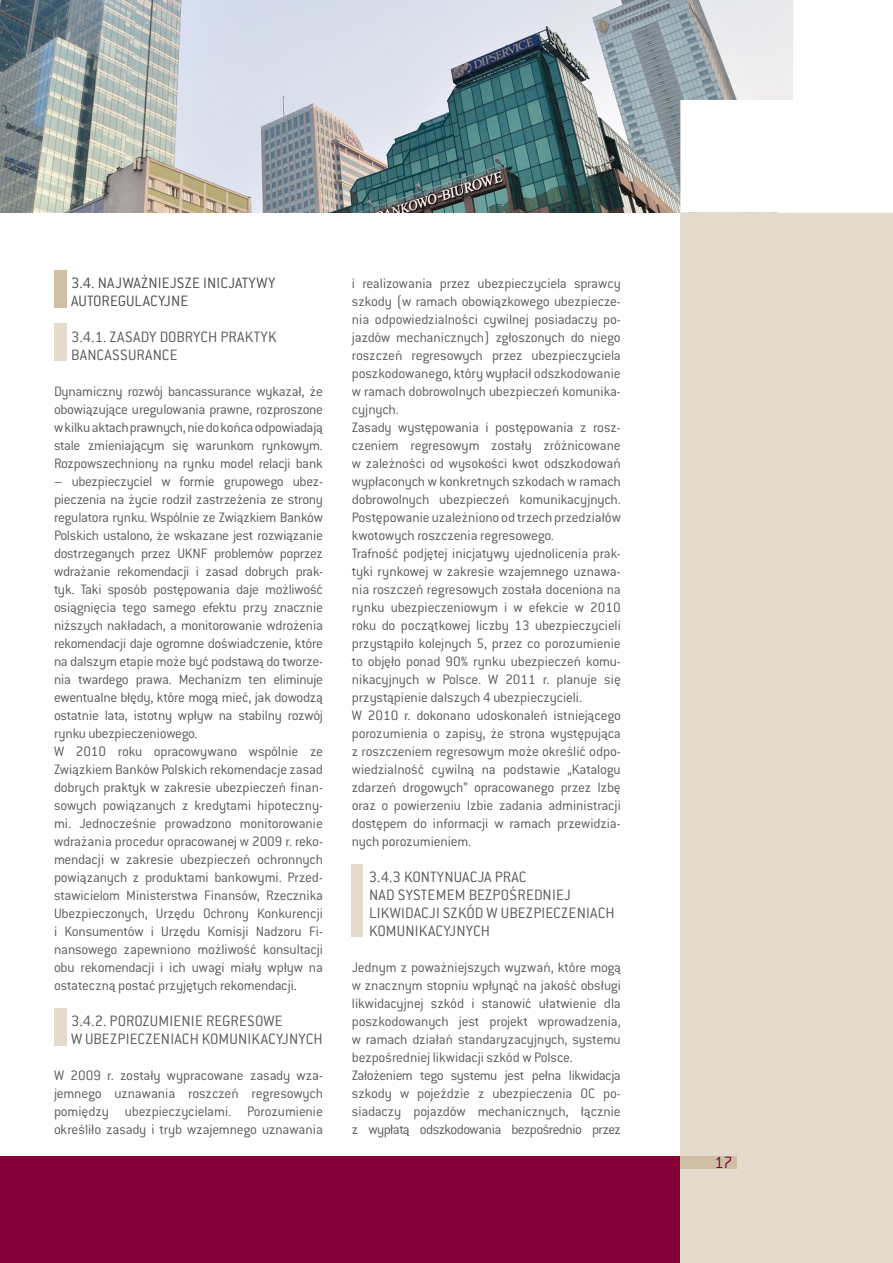
<style>
.page{position:relative;width:893px;height:1263px;background:#fff}
.page>*{position:absolute;margin:0;border:0;box-sizing:border-box;transform-origin:0 0}
.t1{font:300 18px "Conduit Pl";color:#860038}
.t2{font:300 16.5px "Conduit Pl";letter-spacing:.01em;color:#58595b}
.t3{font:300 16.5px "Conduit Pl";color:#4d4d4f}
.t4{font:300 15px/18px "Conduit Pl";letter-spacing:-.01em;color:#58595b}
</style>
<div class="page">
<div style="left:0;top:1157px;width:893px;height:106px;background:#860038"></div>
<div style="left:680px;top:0;width:213px;height:1263px;background:#e3dbcc"></div>
<div style="left:680px;top:1157px;width:57px;height:12px;background:#cfc0a5"></div>
<img style="left:0;top:0;width:680px;height:213px">
<svg style="left:680px;top:0;width:213px;height:213px;background:#f2f3f4"></svg>
<div style="left:54px;top:323px;width:12px;height:37px;background:#e3dbcc"></div>
<div style="left:54px;top:270px;width:12px;height:37px;background:#cfc0a5"></div>
<div style="left:54px;top:1008px;width:12px;height:37px;background:#e3dbcc"></div>
<div style="left:351px;top:864px;width:12px;height:72px;background:#e3dbcc"></div>
<p class="t3" style="left:71px;top:273px;width:45px">3.4. Najważniejsze</p>
<p class="t3" style="left:203px;top:273px;width:9px">inicjatywy</p>
<p class="t3" style="left:71px;top:291px;width:9px">autoregulacyjne</p>
<p class="t2" style="left:71px;top:327px;width:56px">3.4.1. Zasady</p>
<p class="t2" style="left:160px;top:327px;width:18px">Dobryc</p>
<p class="t2" style="left:208px;top:327px;width:30px">h Praktyk</p>
<p class="t2" style="left:71px;top:345px;width:18px">Bancassurance</p>
<p class="t4" style="left:54px;top:382px;width:270px;text-align:justify">Dynamiczny rozwój bancassurance wykazał, że obowiązujące uregulowania prawne, rozproszone w kilku aktach prawnych, nie do końca odpowiadają stale zmieniającym się warunkom rynkowym.<br>Rozpowszechniony na rynku model relacji bank</p>
<p class="t4" style="left:54px;top:472px;width:270px">– ubezpieczyciel w formie grupowego ubez&shy;pieczenia na życie rodził zastrzeżenia ze strony regulatora rynku. Wspólnie ze Związkiem Banków Polskich ustalono, że wskazane jest rozwiązanie dostrzeganych przez UKNF problemów poprzez wdrażanie rekomendacji i zasad dobrych prak&shy;tyk. Taki sposób postępowania daje możliwość osiągnięcia tego samego efektu przy znacznie niższych nakładach, a monitorowanie wdrożenia rekomendacji daje ogromne doświadczenie, które na dalszym etapie może być podstawą do tworze&shy;nia twardego prawa. Mechanizm ten eliminuje ewentualne błędy, które mogą mieć, jak dowodzą ostatnie lata, istotny wpływ na stabilny rozwój rynku ubezpieczeniowego.<br>W 2010 roku opracowywano wspólnie ze Związkiem Banków Polskich rekomendacje zasad dobrych praktyk w zakresie ubezpieczeń finan&shy;sowych powiązanych z kredytami hipoteczny&shy;mi. Jednocześnie prowadzono monitorowanie wdrażania procedur opracowanej w 2009 r. reko&shy;mendacji w zakresie ubezpieczeń ochronnych powiązanych z produktami bankowymi. Przed&shy;stawicielom Ministerstwa Finansów, Rzecznika Ubezpieczonych, Urzędu Ochrony Konkurencji i Konsumentów i Urzędu Komisji Nadzoru Fi&shy;nansowego zapewniono możliwość konsultacji obu rekomendacji i ich uwagi miały wpływ na ostateczną postać przyjętych rekomendacji.</p>
<p class="t2" style="left:71px;top:1011px;width:56px">3.4.2. Porozumienie</p>
<p class="t2" style="left:206px;top:1011px;width:10px">regresowe</p>
<p class="t2" style="left:71px;top:1029px;width:23px">wubezpieczeniac</p>
<p class="t2" style="left:190px;top:1029px;width:21px">h komunikacyjnyc</p>
<p class="t2" style="left:314px;top:1029px;width:11px">h</p>
<p class="t4" style="left:54px;top:1066px;width:270px;text-align:justify">W 2009 r. zostały wypracowane zasady wza&shy;jemnego uznawania roszczeń regresowych pomiędzy ubezpieczycielami. Porozumienie określiło zasady i tryb wzajemnego uznawania</p>
<p class="t4" style="left:352px;top:274px;width:270px">i realizowania przez ubezpieczyciela sprawcy szkody (w ramach obowiązkowego ubezpiecze&shy;nia odpowiedzialności cywilnej posiadaczy po&shy;jazdów mechanicznych) zgłoszonych do niego roszczeń regresowych przez ubezpieczyciela poszkodowanego, który wypłacił odszkodowanie w ramach dobrowolnych ubezpieczeń komunika&shy;cyjnych.<br>Zasady występowania i postępowania z rosz&shy;czeniem regresowym zostały zróżnicowane w zależności od wysokości kwot odszkodowań wypłaconych w konkretnych szkodach w ramach dobrowolnych ubezpieczeń komunikacyjnych.<br>Postępowanie uzależniono od trzech przedziałów kwotowych roszczenia regresowego.<br>Trafność podjętej inicjatywy ujednolicenia prak&shy;tyki rynkowej w zakresie wzajemnego uznawa&shy;nia roszczeń regresowych została doceniona na rynku ubezpieczeniowym i w efekcie w 2010 roku do początkowej liczby 13 ubezpieczycieli przystąpiło kolejnych 5, przez co porozumienie to objęło ponad 90% rynku ubezpieczeń komu&shy;nikacyjnych w Polsce. W 2011 r. planuje się przystąpienie dalszych 4 ubezpieczycieli.<br>W 2010 r. dokonano udoskonaleń istniejącego porozumienia o zapisy, że strona występująca z roszczeniem regresowym może określić odpo&shy;wiedzialność cywilną na podstawie „Katalogu zdarzeń drogowych” opracowanego przez Izbę oraz o powierzeniu Izbie zadania administracji dostępem do informacji w ramach przewidzia&shy;nych porozumieniem.</p>
<p class="t2" style="left:369px;top:867px;width:53px">3.4.3 Kontynuacja</p>
<p class="t2" style="left:495px;top:867px;width:9px">prac</p>
<p class="t2" style="left:369px;top:885px;width:9px">nad</p>
<p class="t2" style="left:398px;top:885px;width:10px">systemem</p>
<p class="t2" style="left:469px;top:885px;width:9px">bezpo</p>
<p class="t2" style="left:509px;top:885px;width:17px">średniej</p>
<p class="t2" style="left:369px;top:903px;width:8px">likwidacji</p>
<p class="t2" style="left:443px;top:903px;width:67px">szkódwubezpieczeniac</p>
<p class="t2" style="left:606px;top:903px;width:11px">h</p>
<p class="t2" style="left:369px;top:921px;width:9px">komunikacyjnyc</p>
<p class="t2" style="left:481px;top:921px;width:11px">h</p>
<p class="t4" style="left:352px;top:958px;width:270px">Jednym z poważniejszych wyzwań, które mogą w znacznym stopniu wpłynąć na jakość obsługi likwidacyjnej szkód i stanowić ułatwienie dla poszkodowanych jest projekt wprowadzenia, w ramach działań standaryzacyjnych, systemu bezpośredniej likwidacji szkód w Polsce.<br>Założeniem tego systemu jest pełna likwidacja szkody w pojeździe z ubezpieczenia OC po&shy;siadaczy pojazdów mechanicznych, łącznie z wypłatą odszkodowania bezpośrednio przez</p>
<p class="t1" style="left:714px;top:1152px;width:20px">17</p>
</div>
